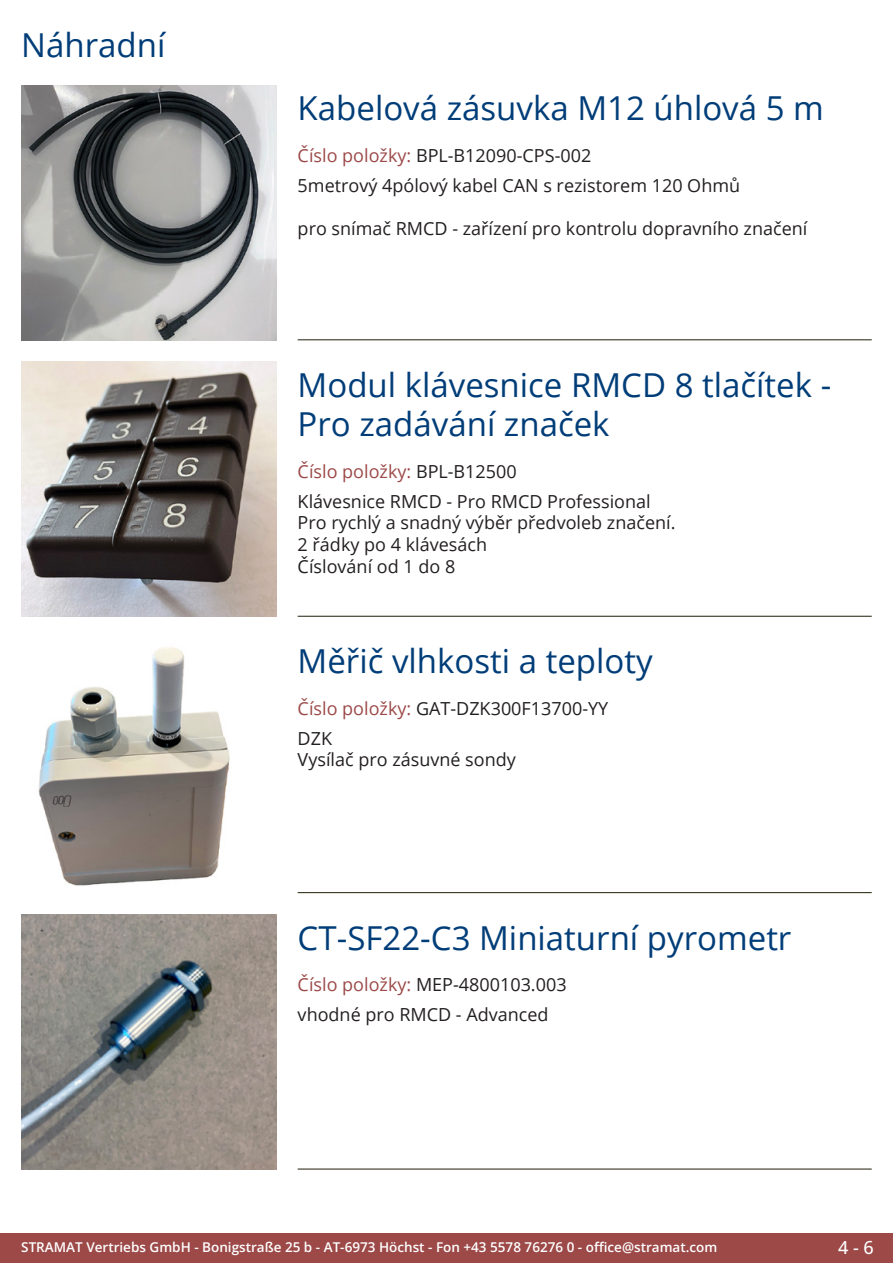
<style>
.page{position:relative;width:893px;height:1263px;background:#fff}
.page>*{position:absolute;margin:0;border:0;box-sizing:border-box;transform-origin:0 0}
.Produkttitel{font:33px/39.6px "Open Sans";color:#003d78}
.RastTitel{font:33px "Open Sans";color:#003d78}
.Beschreibung_Text{font:18px/21.6px "Open Sans";color:#231f20}
.TechDaten_Überschrif{font:18px "Open Sans";color:#231f20}
.TechDaten_Überschrif-2{font:18px "Open Sans";color:#9c4948}
.t1{font:500 18px "Open Sans";color:#fff}
.t2{font:600 13.5px "Open Sans";color:#fff}
.s1{color:#9c4948}
.s2{color:#231f20}
</style>
<div class="page">
<div style="left:0;top:1233px;width:893px;height:30px;background:#9c4948"></div>
<hr style="left:298px;top:340px;width:574px;height:1px;background:#201d08">
<hr style="left:298px;top:616px;width:574px;height:1px;background:#201d08">
<hr style="left:298px;top:892px;width:574px;height:1px;background:#201d08">
<hr style="left:298px;top:1169px;width:574px;height:1px;background:#201d08">
<img style="left:21px;top:85px;width:255px;height:255px">
<img style="left:21px;top:361px;width:255px;height:256px">
<img style="left:38px;top:647px;width:192px;height:239px">
<img style="left:21px;top:914px;width:255px;height:255px">
<p class="RastTitel" style="left:21px;top:22px;width:146px">Náhradní</p>
<p class="Produkttitel" style="left:298px;top:88px;width:528px">Kabelová zásuvka M12 úhlová 5 m</p>
<p class="TechDaten_Überschrif" style="left:298px;top:143px;width:295px"><span class="s1">Číslo položky:</span> BPL-B12090-CPS-002</p>
<p class="Beschreibung_Text" style="left:298px;top:174px;width:444px">5metrový 4pólový kabel CAN s rezistorem 120 Ohmů</p>
<p class="Beschreibung_Text" style="left:298px;top:217px;width:511px">pro snímač RMCD - zařízení pro kontrolu dopravního značení</p>
<p class="Produkttitel" style="left:298px;top:364px;width:535px">Modul klávesnice RMCD 8 tlačítek -<br>Pro zadávání značek</p>
<p class="TechDaten_Überschrif-2" style="left:298px;top:459px;width:221px">Číslo položky: <span class="s2">BPL-B12500</span></p>
<p class="Beschreibung_Text" style="left:298px;top:490px;width:379px">Klávesnice RMCD - Pro RMCD Professional<br>Pro rychlý a snadný výběr předvoleb značení.<br>2 řádky po 4 klávesách<br>Číslování od 1 do 8</p>
<p class="Produkttitel" style="left:298px;top:640px;width:357px">Měřič vlhkosti a teploty</p>
<p class="TechDaten_Überschrif" style="left:298px;top:696px;width:312px"><span class="s1">Číslo položky:</span> GAT-DZK300F13700-YY</p>
<p class="Beschreibung_Text" style="left:298px;top:727px;width:220px">DZK<br>Vysílač pro zásuvné sondy</p>
<p class="Produkttitel" style="left:298px;top:917px;width:495px">CT-SF22-C3 Miniaturní pyrometr</p>
<p class="TechDaten_Überschrif" style="left:298px;top:972px;width:270px"><span class="s1">Číslo položky:</span> MEP-4800103.003</p>
<p class="Beschreibung_Text" style="left:298px;top:1003px;width:252px">vhodné pro RMCD - Advanced</p>
<p class="t2" style="left:21px;top:1238px;width:698px">STRAMAT Vertriebs GmbH - Bonigstraße 25 b - AT-6973 Höchst - Fon +43 5578 76276 0 - office@stramat.com</p>
<p class="t1" style="left:838px;top:1234px;width:37px">4 - 6</p>
</div>
